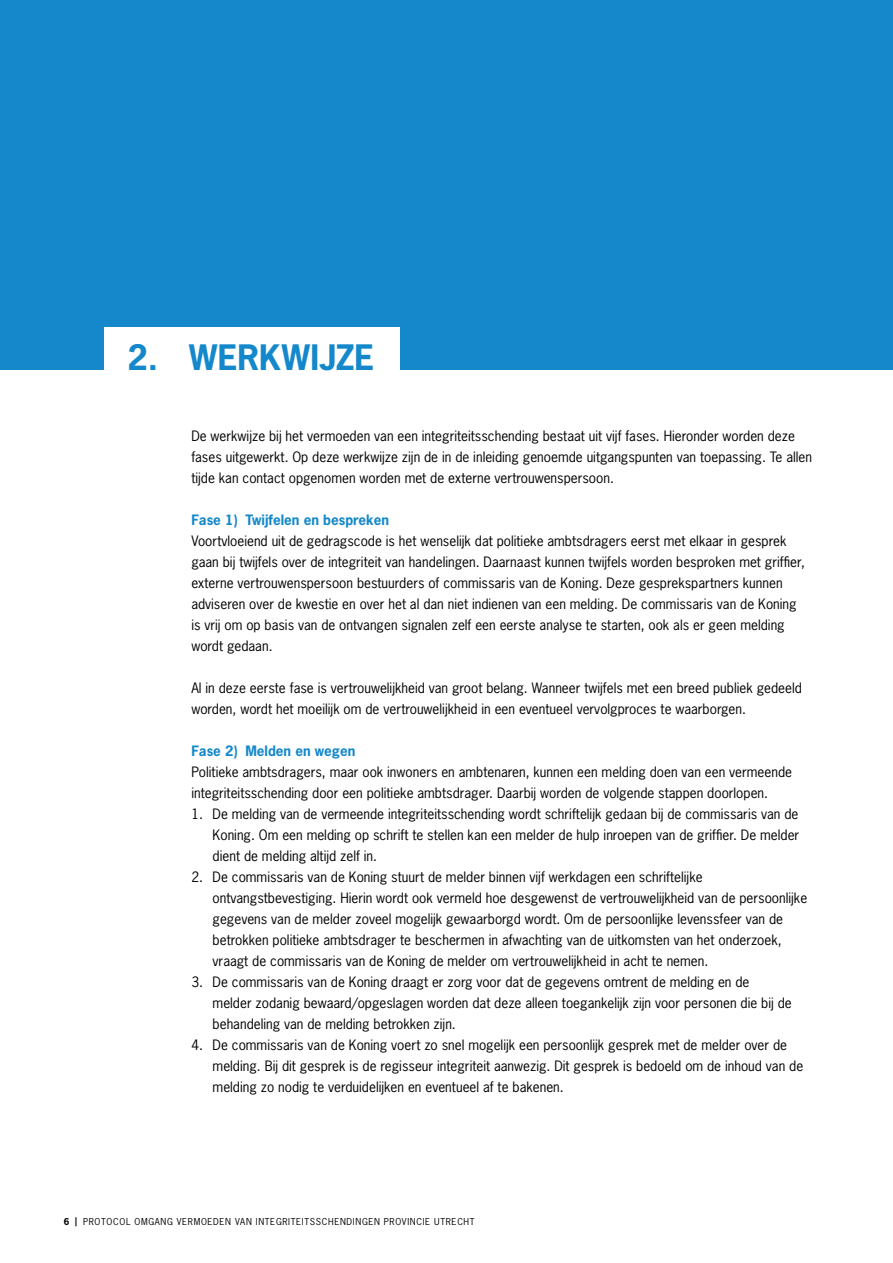
<style>
.page{position:relative;width:893px;height:1263px;background:#fff}
.page>*{position:absolute;margin:0;border:0;box-sizing:border-box;transform-origin:0 0}
.H1_genummerd{font:700 33px "News Gothic Std";letter-spacing:.005em;color:#1488ca}
.Brood{font:13.5px/21px "News Gothic Std";color:#000}
.t1{font:700 13.5px "News Gothic Std";color:#1488ca}
.t2{font:9px "News Gothic Std";letter-spacing:.075em;color:#000}
.s1{font-weight:700}
</style>
<div class="page">
<div style="left:0;top:0;width:893px;height:370px;background:#1488ca"></div>
<div style="left:104px;top:327px;width:296px;height:55px;background:#fff"></div>
<h1 class="H1_genummerd" style="left:128px;top:336px;width:248px">2. WERKWIJZE</h1>
<p class="Brood" style="left:191px;top:425px;width:622px">De werkwijze bij het vermoeden van een integriteitsschending bestaat uit vijf fases. Hieronder worden deze fases uitgewerkt. Op deze werkwijze zijn de in de inleiding genoemde uitgangspunten van toepassing. Te allen tijde kan contact opgenomen worden met de externe vertrouwenspersoon.</p>
<h2 class="t1" style="left:191px;top:511px;width:199px">Fase 1) Twijfelen en bespreken</h2>
<p class="Brood" style="left:191px;top:530px;width:615px">Voortvloeiend uit de gedragscode is het wenselijk dat politieke ambtsdragers eerst met elkaar in gesprek gaan bij twijfels over de integriteit van handelingen. Daarnaast kunnen twijfels worden besproken met griffier, externe vertrouwenspersoon bestuurders of commissaris van de Koning. Deze gesprekspartners kunnen adviseren over de kwestie en over het al dan niet indienen van een melding. De commissaris van de Koning is vrij om op basis van de ontvangen signalen zelf een eerste analyse te starten, ook als er geen melding wordt gedaan.</p>
<p class="Brood" style="left:191px;top:677px;width:612px">Al in deze eerste fase is vertrouwelijkheid van groot belang. Wanneer twijfels met een breed publiek gedeeld worden, wordt het moeilijk om de vertrouwelijkheid in een eventueel vervolgproces te waarborgen.</p>
<h2 class="t1" style="left:191px;top:742px;width:166px">Fase 2) Melden en wegen</h2>
<p class="Brood" style="left:191px;top:761px;width:602px">Politieke ambtsdragers, maar ook inwoners en ambtenaren, kunnen een melding doen van een vermeende integriteitsschending door een politieke ambtsdrager. Daarbij worden de volgende stappen doorlopen.</p>
<p class="Brood" style="left:213px;top:803px;width:588px;text-align:justify;text-indent:-21px">1. De melding van de vermeende integriteitsschending wordt schriftelijk gedaan bij de commissaris van de Koning. Om een melding op schrift te stellen kan een melder de hulp inroepen van de griffier. De melder dient de melding altijd zelf in.</p>
<p class="Brood" style="left:213px;top:866px;width:596px;text-indent:-21px">2. De commissaris van de Koning stuurt de melder binnen vijf werkdagen een schriftelijke ontvangstbevestiging. Hierin wordt ook vermeld hoe desgewenst de vertrouwelijkheid van de persoonlijke gegevens van de melder zoveel mogelijk gewaarborgd wordt. Om de persoonlijke levenssfeer van de betrokken politieke ambtsdrager te beschermen in afwachting van de uitkomsten van het onderzoek, vraagt de commissaris van de Koning de melder om vertrouwelijkheid in acht te nemen.</p>
<p class="Brood" style="left:213px;top:971px;width:581px;text-indent:-21px">3. De commissaris van de Koning draagt er zorg voor dat de gegevens omtrent de melding en de melder zodanig bewaard/opgeslagen worden dat deze alleen toegankelijk zijn voor personen die bij de behandeling van de melding betrokken zijn.</p>
<p class="Brood" style="left:213px;top:1034px;width:592px;text-indent:-21px">4. De commissaris van de Koning voert zo snel mogelijk een persoonlijk gesprek met de melder over de melding. Bij dit gesprek is de regisseur integriteit aanwezig. Dit gesprek is bedoeld om de inhoud van de melding zo nodig te verduidelijken en eventueel af te bakenen.</p>
<p class="t2" style="left:64px;top:1215px;width:412px"><span class="s1">6 |</span> PROTOCOL OMGANG VERMOEDEN VAN INTEGRITEITSSCHENDINGEN PROVINCIE UTRECHT</p>
</div>
